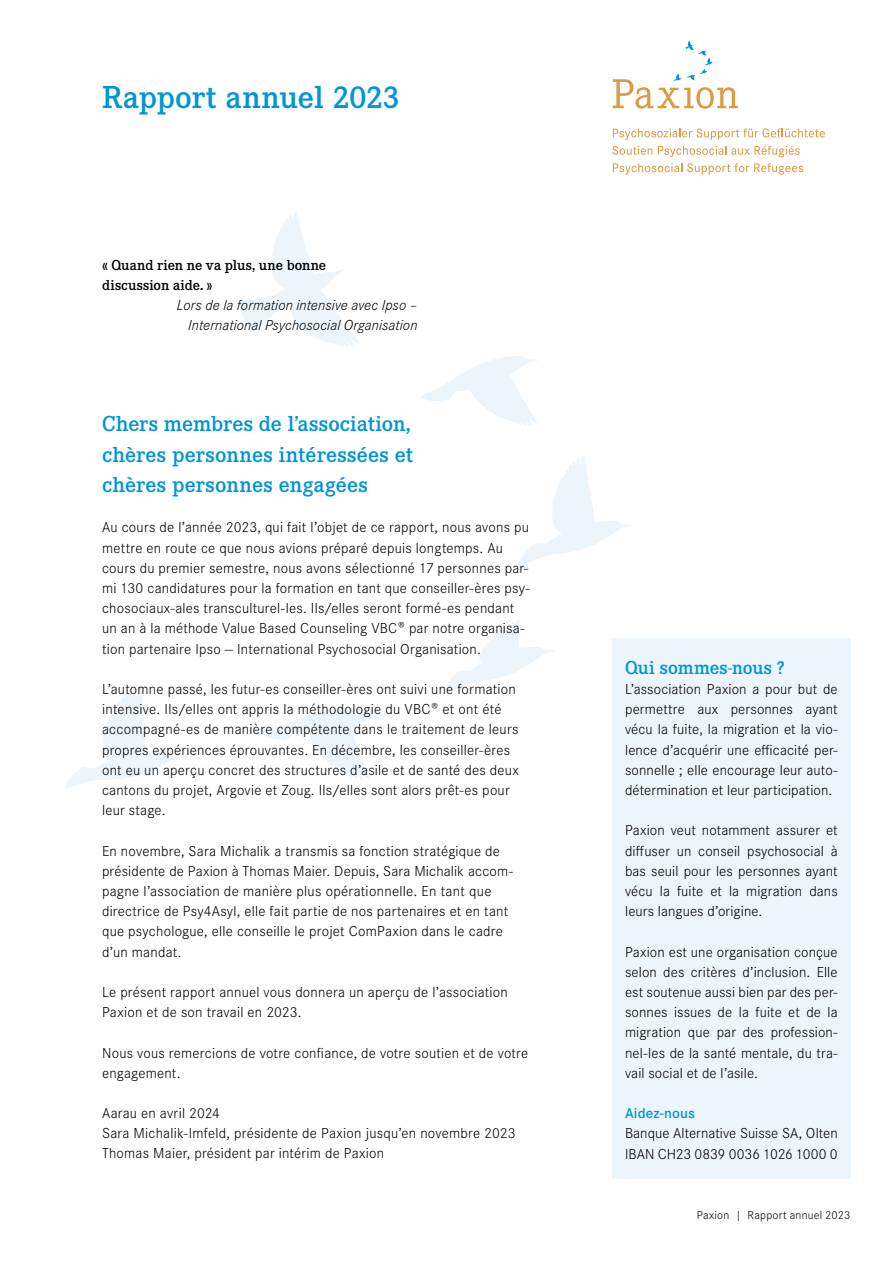
<style>
.page{position:relative;width:893px;height:1263px;background:#fff}
.page>*{position:absolute;margin:0;border:0;box-sizing:border-box;transform-origin:0 0}
.t1{font:600 33px "Corporate E Pro";letter-spacing:-.005em;color:#0095d6}
.t2{font:600 22.5px/30.3px "Corporate E Pro";letter-spacing:.01em;color:#0095d6;text-align:justify}
.t3{font:600 19.5px "Corporate E Pro";letter-spacing:.005em;color:#0095d6}
.t4{font:300 15px/20.2px "Corporate S Pro";letter-spacing:.015em;color:#000}
.t5{font:italic 300 15px/20.2px "Corporate S Pro";letter-spacing:.005em;color:#000;text-align:right}
.t6{font:600 15px/20.2px "Corporate E Pro";letter-spacing:.005em;color:#000}
.t7{font:600 15px "Corporate S Pro";letter-spacing:.005em;color:#0095d6}
.t8{font:300 12px "Corporate S Pro";letter-spacing:.02em;color:#000}
</style>
<div class="page">
<svg style="left:260px;top:709px;width:121px;height:71px"></svg>
<svg style="left:421px;top:356px;width:117px;height:69px"></svg>
<svg style="left:444px;top:619px;width:110px;height:75px"></svg>
<svg style="left:519px;top:456px;width:113px;height:110px"></svg>
<svg style="left:65px;top:685px;width:115px;height:103px"></svg>
<svg style="left:240px;top:212px;width:119px;height:134px"></svg>
<svg style="left:613px;top:128px;width:212px;height:12px"></svg>
<svg style="left:612px;top:146px;width:40px;height:9px"></svg>
<svg style="left:658px;top:146px;width:142px;height:11px"></svg>
<svg style="left:613px;top:163px;width:190px;height:12px"></svg>
<svg style="left:613px;top:41px;width:125px;height:68px"></svg>
<div style="left:612px;top:638px;width:238px;height:541px;background:#edf5fc"></div>
<h1 class="t1" style="left:102px;top:75px;width:299px">Rapport annuel 2023</h1>
<p class="t6" style="left:102px;top:254px;width:226px">« Quand rien ne va plus, une bonne discussion aide. »</p>
<p class="t5" style="left:177px;top:294px;width:242px">Lors de la formation intensive avec Ipso –<br>International Psychosocial Organisation</p>
<h2 class="t2" style="left:102px;top:408px;width:313px">Chers membres de l’association, chères personnes intéressées et chères personnes engagées</h2>
<p class="t4" style="left:102px;top:516px;width:429px">Au cours de l’année 2023, qui fait l’objet de ce rapport, nous avons pu mettre en route ce que nous avions préparé depuis longtemps. Au cours du premier semestre, nous avons sélectionné 17 personnes par&shy;mi 130 candidatures pour la formation en tant que conseiller-ères psy&shy;chosociaux-ales transculturel-les. Ils/elles seront formé-es pendant un an à la méthode Value Based Counseling VBC® par notre organisa&shy;tion partenaire Ipso — International Psychosocial Organisation.</p>
<p class="t4" style="left:102px;top:678px;width:418px">L’automne passé, les futur-es conseiller-ères ont suivi une formation intensive. Ils/elles ont appris la méthodologie du VBC® et ont été accompagné-es de manière compétente dans le traitement de leurs propres expériences éprouvantes. En décembre, les conseiller-ères ont eu un aperçu concret des structures d’asile et de santé des deux cantons du projet, Argovie et Zoug. Ils/elles sont alors prêt-es pour leur stage.</p>
<p class="t4" style="left:102px;top:839px;width:412px">En novembre, Sara Michalik a transmis sa fonction stratégique de présidente de Paxion à Thomas Maier. Depuis, Sara Michalik accom&shy;pagne l’association de manière plus opérationnelle. En tant que directrice de Psy4Asyl, elle fait partie de nos partenaires et en tant que psychologue, elle conseille le projet ComPaxion dans le cadre d’un mandat.</p>
<p class="t4" style="left:102px;top:981px;width:407px">Le présent rapport annuel vous donnera un aperçu de l’association<br>Paxion et de son travail en 2023.</p>
<p class="t4" style="left:102px;top:1041px;width:428px">Nous vous remercions de votre confiance, de votre soutien et de votre engagement.</p>
<p class="t4" style="left:102px;top:1102px;width:415px">Aarau en avril 2024<br>Sara Michalik-Imfeld, présidente de Paxion jusqu’en novembre 2023<br>Thomas Maier, président par intérim de Paxion</p>
<h3 class="t3" style="left:625px;top:654px;width:161px">Qui sommes-nous ?</h3>
<p class="t4" style="left:625px;top:678px;width:214px;text-align:justify">L’association Paxion a pour but de permettre aux personnes ayant vécu la fuite, la migration et la vio&shy;lence d’acquérir une efficacité per&shy;sonnelle ; elle encourage leur auto&shy;détermination et leur participation.</p>
<p class="t4" style="left:625px;top:819px;width:214px;text-align:justify">Paxion veut notamment assurer et diffuser un conseil psychosocial à bas seuil pour les personnes ayant vécu la fuite et la migration dans leurs langues d’origine.</p>
<p class="t4" style="left:625px;top:940px;width:214px;text-align:justify">Paxion est une organisation conçue selon des critères d’inclusion. Elle est soutenue aussi bien par des per&shy;sonnes issues de la fuite et de la migration que par des profession&shy;nel-les de la santé mentale, du tra&shy;vail social et de l’asile.</p>
<p class="t7" style="left:625px;top:1102px;width:72px">Aidez-nous</p>
<p class="t4" style="left:625px;top:1122px;width:214px">Banque Alternative Suisse SA, Olten<br>IBAN CH23 0839 0036 1026 1000 0</p>
<p class="t8" style="left:697px;top:1207px;width:155px">Paxion | Rapport annuel 2023</p>
</div>
